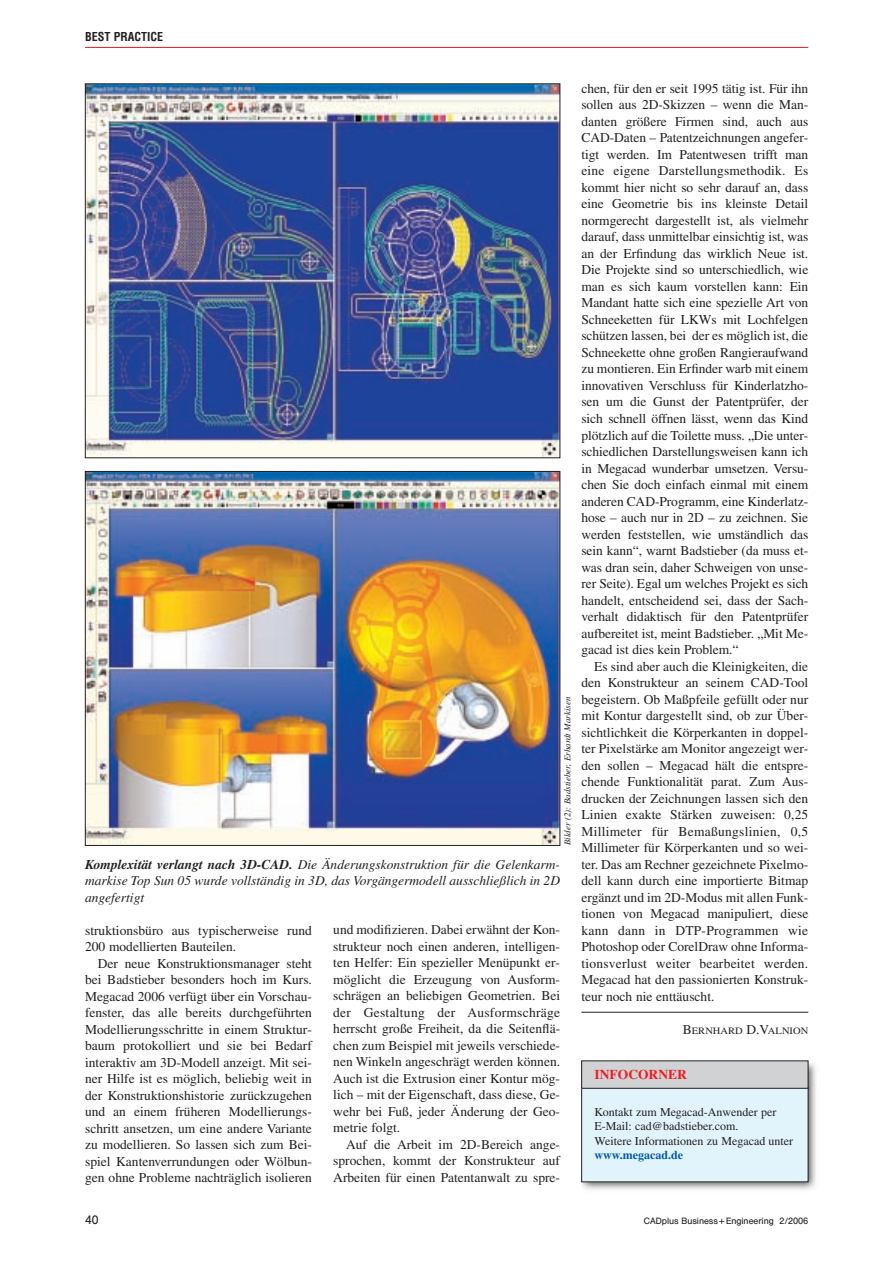
<style>
.page{position:relative;width:893px;height:1262px;background:#fff}
.page>*{position:absolute;margin:0;border:0;box-sizing:border-box;transform-origin:0 0}
.t1{font:13.5px/16.5px "Times";color:#231f20;text-align:justify}
.t2{font:italic 13.5px/16.5px "Times";color:#231f20;text-align:justify}
.t3{font:700 13.5px "Times";color:#ee1d23}
.t4{font:12px/14.4px "Times";color:#231f20}
.t5{font:700 12px "Times";color:#015aaa}
.t6{font:700 condensed 12px "Helvetica";color:#231f20}
.t7{font:12px "Helvetica BQ";color:#231f20}
.t8{font:9.75px "Times";color:#231f20;scale:1.08 1}
.t9{font:italic 9px "Times";color:#231f20}
.t10{font:9px "Helvetica BQ";color:#231f20}
.s1{font-weight:700}
.s2{font-size:13.5px}
</style>
<div class="page">
<hr style="left:85px;top:47px;width:723px;height:1px;background:#ee1d23">
<hr style="left:581px;top:1011px;width:227px;height:1px;background:#231f20">
<img style="left:581px;top:1150px;width:235px;height:40px">
<img style="left:808px;top:1061px;width:8px;height:89px">
<div style="left:581px;top:1087px;width:227px;height:94px;background:#e1f4fc"></div>
<div style="left:581px;top:1087px;width:227px;height:95px;border:1px solid #231f20"></div>
<div style="left:581px;top:1060px;width:227px;height:28px;background:#d1d2d4"></div>
<img style="left:87px;top:86px;width:471px;height:370px">
<img style="left:87px;top:473px;width:471px;height:370px">
<p class="t6" style="left:85px;top:32px;width:79px">BEST PRACTICE</p>
<p class="t9" style="left:564px;top:845px;width:150px;rotate:-90deg">Bilder (2): Badstieber, Erhardt Markisen</p>
<p class="t2" style="left:85px;top:857px;width:476px"><span class="s1">Komplexität verlangt nach 3D-CAD.</span> Die Änderungskonstruktion für die Gelenkarm&shy;markise Top Sun 05 wurde vollständig in 3D, das Vorgängermodell ausschließlich in 2D angefertigt</p>
<p class="t1" style="left:85px;top:923px;width:228px">struktionsbüro aus typischerweise rund<br>200 modellierten Bauteilen.</p>
<p class="t1" style="left:85px;top:956px;width:228px;text-indent:13px">Der neue Konstruktionsmanager steht bei Badstieber besonders hoch im Kurs.<br>Megacad 2006 verfügt über ein Vorschau&shy;fenster, das alle bereits durchgeführten Modellierungsschritte in einem Struktur&shy;baum protokolliert und sie bei Bedarf interaktiv am 3D-Modell anzeigt. Mit sei&shy;ner Hilfe ist es möglich, beliebig weit in der Konstruktionshistorie zurückzugehen und an einem früheren Modellierungs&shy;schritt ansetzen, um eine andere Variante zu modellieren. So lassen sich zum Bei&shy;spiel Kantenverrundungen oder Wölbun&shy;gen ohne Probleme nachträglich isolieren</p>
<p class="t1" style="left:333px;top:923px;width:228px">und modifizieren. Dabei erwähnt der Kon&shy;strukteur noch einen anderen, intelligen&shy;ten Helfer: Ein spezieller Menüpunkt er&shy;möglicht die Erzeugung von Ausform&shy;schrägen an beliebigen Geometrien. Bei der Gestaltung der Ausformschräge herrscht große Freiheit, da die Seitenflä&shy;chen zum Beispiel mit jeweils verschiede&shy;nen Winkeln angeschrägt werden können.<br>Auch ist die Extrusion einer Kontur mög&shy;lich – mit der Eigenschaft, dass diese, Ge&shy;wehr bei Fuß, jeder Änderung der Geo&shy;metrie folgt.</p>
<p class="t1" style="left:333px;top:1137px;width:228px;text-indent:13px">Auf die Arbeit im 2D-Bereich ange&shy;sprochen, kommt der Konstrukteur auf Arbeiten für einen Patentanwalt zu spre-</p>
<p class="t1" style="left:581px;top:81px;width:228px">chen, für den er seit 1995 tätig ist. Für ihn sollen aus 2D-Skizzen – wenn die Man&shy;danten größere Firmen sind, auch aus CAD-Daten – Patentzeichnungen angefer&shy;tigt werden. Im Patentwesen trifft man eine eigene Darstellungsmethodik. Es kommt hier nicht so sehr darauf an, dass eine Geometrie bis ins kleinste Detail normgerecht dargestellt ist, als vielmehr darauf, dass unmittelbar einsichtig ist, was an der Erfindung das wirklich Neue ist.<br>Die Projekte sind so unterschiedlich, wie man es sich kaum vorstellen kann: Ein Mandant hatte sich eine spezielle Art von Schneeketten für LKWs mit Lochfelgen schützen lassen, bei der es möglich ist, die Schneekette ohne großen Rangieraufwand zu montieren. Ein Erfinder warb mit einem innovativen Verschluss für Kinderlatzho&shy;sen um die Gunst der Patentprüfer, der sich schnell öffnen lässt, wenn das Kind plötzlich auf die Toilette muss. „Die unter&shy;schiedlichen Darstellungsweisen kann ich in Megacad wunderbar umsetzen. Versu&shy;chen Sie doch einfach einmal mit einem anderen CAD-Programm, eine Kinderlatz&shy;hose – auch nur in 2D – zu zeichnen. Sie werden feststellen, wie umständlich das sein kann“, warnt Badstieber (da muss et&shy;was dran sein, daher Schweigen von unse&shy;rer Seite). Egal um welches Projekt es sich handelt, entscheidend sei, dass der Sach&shy;verhalt didaktisch für den Patentprüfer aufbereitet ist, meint Badstieber. „Mit Me&shy;gacad ist dies kein Problem.“</p>
<p class="t1" style="left:581px;top:659px;width:228px;text-indent:13px">Es sind aber auch die Kleinigkeiten, die den Konstrukteur an seinem CAD-Tool begeistern. Ob Maßpfeile gefüllt oder nur mit Kontur dargestellt sind, ob zur Über&shy;sichtlichkeit die Körperkanten in doppel&shy;ter Pixelstärke am Monitor angezeigt wer&shy;den sollen – Megacad hält die entspre&shy;chende Funktionalität parat. Zum Aus&shy;drucken der Zeichnungen lassen sich den Linien exakte Stärken zuweisen: 0,25<br>Millimeter für Bemaßungslinien, 0,5<br>Millimeter für Körperkanten und so wei&shy;ter. Das am Rechner gezeichnete Pixelmo&shy;dell kann durch eine importierte Bitmap ergänzt und im 2D-Modus mit allen Funk&shy;tionen von Megacad manipuliert, diese kann dann in DTP-Programmen wie Photoshop oder CorelDraw ohne Informa&shy;tionsverlust weiter bearbeitet werden.<br>Megacad hat den passionierten Konstruk&shy;teur noch nie enttäuscht.</p>
<p class="t8" style="left:682px;top:1027px;width:118px"><span class="s2">B</span>ERNHARD <span class="s2">D.V</span>ALNION</p>
<p class="t3" style="left:594px;top:1069px;width:94px">INFOCORNER</p>
<p class="t4" style="left:594px;top:1106px;width:200px">Kontakt zum Megacad-Anwender per<br>E-Mail: cad@badstieber.com.<br>Weitere Informationen zu Megacad unter</p>
<p class="t5" style="left:594px;top:1150px;width:90px">www.megacad.de</p>
<p class="t7" style="left:85px;top:1215px;width:15px">40</p>
<p class="t10" style="left:644px;top:1217px;width:166px">CADplus Business+Engineering 2/2006</p>
</div>
